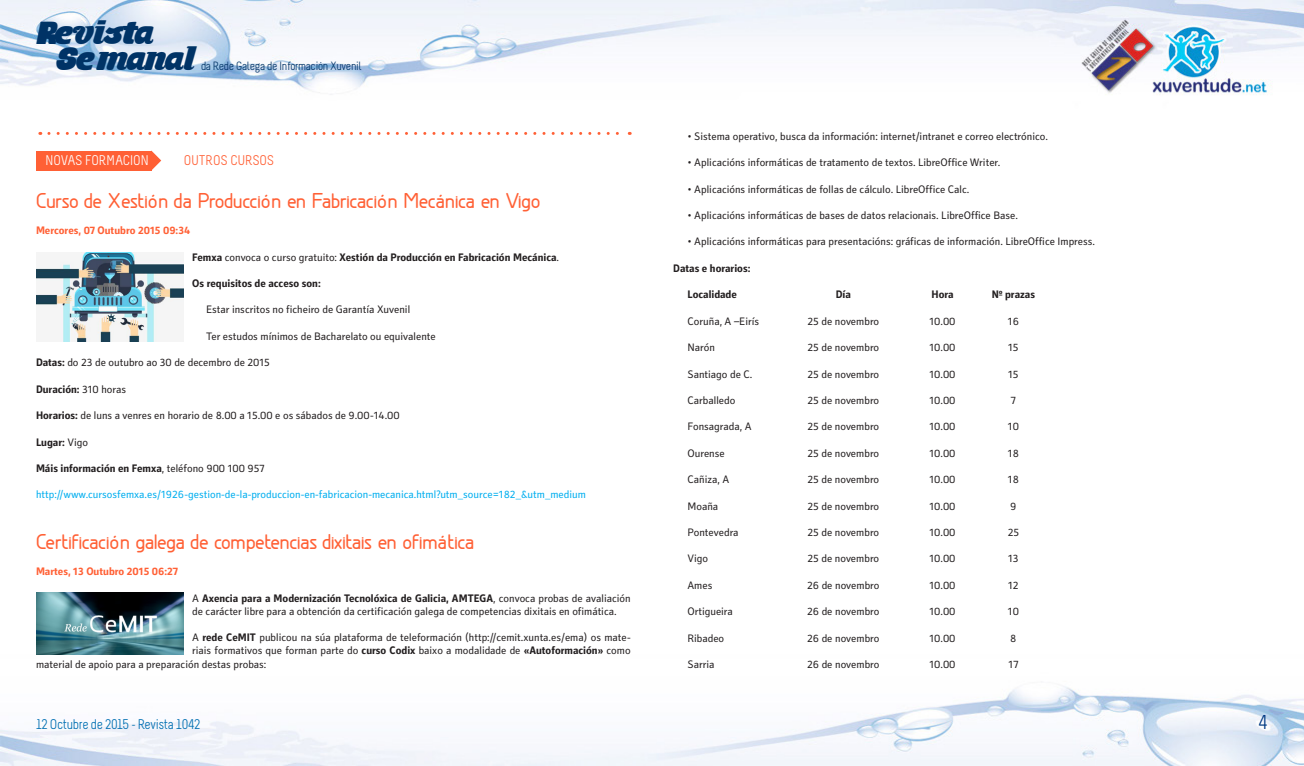
<style>
.page{position:relative;width:1304px;height:766px;background:#fff}
.page>*{position:absolute;margin:0;border:0;box-sizing:border-box;transform-origin:0 0}
.t1{font:33px/26px "Musa Ornata";letter-spacing:-.01em;color:#036}
.t2{font:700 20px "Greyscale Basic";letter-spacing:-.025em;color:#ff6035}
.t3{font:20px "Melbourne";color:#003882}
.t4{font:14px "Melbourne";letter-spacing:-.025em;color:#006fb2}
.t5{font:14px "Melbourne";color:#fff}
.t6{font:14px "Melbourne";color:#ff6035}
.t7{font:12px "Melbourne";letter-spacing:-.025em;color:#036}
.t8{font:11px/13.2px "Secca Std Demo";color:#231f20}
.t9{font:700 11px "Secca Std Demo";color:#231f20}
.t10{font:11px "Secca Std Demo";color:#00aeef}
.t11{font:700 11px "Secca Std Demo";color:#ff6035}
.s1{font-weight:400}
.s2{font-weight:700}
</style>
<div class="page">
<img style="left:0;top:0;width:1304px;height:765px">
<svg style="left:49px;top:132px;width:581px;height:3px"></svg>
<div style="left:36px;top:150px;width:115px;height:20px;background:#ff6035"></div>
<svg style="left:142px;top:150px;width:19px;height:20px"></svg>
<img style="left:36px;top:592px;width:148px;height:62px">
<img style="left:36px;top:252px;width:148px;height:90px">
<h1 class="t1" style="left:55px;top:19px;width:142px;text-indent:-19px">Revista<br>Semanal</h1>
<p class="t7" style="left:201px;top:59px;width:162px">da Rede Galega de Información Xuvenil</p>
<p class="t5" style="left:46px;top:153px;width:55px">NOVAS Forma</p>
<p class="t5" style="left:123px;top:153px;width:25px">ciOn</p>
<p class="t6" style="left:184px;top:153px;width:90px">OUTROS CURSOS</p>
<h2 class="t2" style="left:36px;top:188px;width:506px">Curso de Xestión da Producción en Fabricación Mecánica en Vigo</h2>
<p class="t11" style="left:36px;top:224px;width:156px">Mercores, 07 Outubro 2015 09:34</p>
<p class="t9" style="left:192px;top:250px;width:368px">Femxa <span class="s1">convoca o curso gratuito:</span> Xestión da Producción en Fabricación Mecánica<span class="s1">.</span></p>
<p class="t9" style="left:192px;top:277px;width:130px">Os requisitos de acceso son:</p>
<p class="t8" style="left:206px;top:303px;width:206px">Estar inscritos no ficheiro de Garantía Xuvenil</p>
<p class="t8" style="left:206px;top:330px;width:231px">Ter estudos mínimos de Bacharelato ou equivalente</p>
<p class="t8" style="left:36px;top:356px;width:235px"><span class="s2">Datas:</span> do 23 de outubro ao 30 de decembro de 2015</p>
<p class="t9" style="left:36px;top:382px;width:92px">Duración: <span class="s1">310 horas</span></p>
<p class="t8" style="left:36px;top:409px;width:365px"><span class="s2">Horarios:</span> de luns a venres en horario de 8.00 a 15.00 e os sábados de 9.00-14.00</p>
<p class="t9" style="left:36px;top:435px;width:54px">Lugar: <span class="s1">Vigo</span></p>
<p class="t9" style="left:36px;top:462px;width:230px">Máis información en Femxa<span class="s1">, teléfono 900 100 957</span></p>
<p class="t10" style="left:36px;top:488px;width:551px">http://www.cursosfemxa.es/1926-gestion-de-la-produccion-en-fabricacion-mecanica.html?utm_source=182_&amp;utm_medium</p>
<h2 class="t2" style="left:36px;top:529px;width:440px">Certificación galega de competencias dixitais en ofimática</h2>
<p class="t11" style="left:36px;top:565px;width:144px">Martes, 13 Outubro 2015 06:27</p>
<p class="t8" style="left:192px;top:591px;width:440px">A <span class="s2">Axencia para a Modernización Tecnolóxica de Galicia, AMTEGA</span>, convoca probas de avaliación de carácter libre para a obtención da certificación galega de competencias dixitais en ofimática.</p>
<p class="t8" style="left:192px;top:631px;width:440px">A <span class="s2">rede CeMIT</span> publicou na súa plataforma de teleformación (http://cemit.xunta.es/ema) os mate-</p>
<p class="t8" style="left:192px;top:644px;width:440px">riais formativos que forman parte do <span class="s2">curso Codix</span> baixo a modalidade de <span class="s2">«Autoformación»</span> como</p>
<p class="t8" style="left:36px;top:657px;width:232px">material de apoio para a preparación destas probas:</p>
<p class="t8" style="left:687px;top:130px;width:362px">• Sistema operativo, busca da información: internet/intranet e correo electrónico.</p>
<p class="t8" style="left:687px;top:156px;width:315px">• Aplicacións informáticas de tratamento de textos. LibreOffice Writer.</p>
<p class="t8" style="left:687px;top:183px;width:283px">• Aplicacións informáticas de follas de cálculo. LibreOffice Calc.</p>
<p class="t8" style="left:687px;top:209px;width:332px">• Aplicacións informáticas de bases de datos relacionais. LibreOffice Base.</p>
<p class="t8" style="left:687px;top:235px;width:409px">• Aplicacións informáticas para presentacións: gráficas de información. LibreOffice Impress.</p>
<p class="t9" style="left:673px;top:262px;width:79px">Datas e horarios:</p>
<p class="t9" style="left:687px;top:288px;width:51px">Localidade</p>
<p class="t9" style="left:836px;top:288px;width:17px">Día</p>
<p class="t9" style="left:931px;top:288px;width:24px">Hora</p>
<p class="t9" style="left:992px;top:288px;width:45px">Nº prazas</p>
<p class="t8" style="left:687px;top:315px;width:73px">Coruña, A –Eirís</p>
<p class="t8" style="left:807px;top:315px;width:73px">25 de novembro</p>
<p class="t8" style="left:930px;top:315px;width:28px">10.00</p>
<p class="t8" style="left:1008px;top:315px;width:13px">16</p>
<p class="t8" style="left:687px;top:341px;width:29px">Narón</p>
<p class="t8" style="left:807px;top:341px;width:73px">25 de novembro</p>
<p class="t8" style="left:930px;top:341px;width:28px">10.00</p>
<p class="t8" style="left:1008px;top:341px;width:12px">15</p>
<p class="t8" style="left:687px;top:367px;width:66px">Santiago de C.</p>
<p class="t8" style="left:807px;top:367px;width:73px">25 de novembro</p>
<p class="t8" style="left:930px;top:367px;width:28px">10.00</p>
<p class="t8" style="left:1008px;top:367px;width:12px">15</p>
<p class="t8" style="left:687px;top:394px;width:49px">Carballedo</p>
<p class="t8" style="left:807px;top:394px;width:73px">25 de novembro</p>
<p class="t8" style="left:930px;top:394px;width:28px">10.00</p>
<p class="t8" style="left:1011px;top:394px;width:7px">7</p>
<p class="t8" style="left:687px;top:420px;width:66px">Fonsagrada, A</p>
<p class="t8" style="left:807px;top:420px;width:73px">25 de novembro</p>
<p class="t8" style="left:930px;top:420px;width:28px">10.00</p>
<p class="t8" style="left:1008px;top:420px;width:13px">10</p>
<p class="t8" style="left:687px;top:447px;width:39px">Ourense</p>
<p class="t8" style="left:807px;top:447px;width:73px">25 de novembro</p>
<p class="t8" style="left:930px;top:447px;width:28px">10.00</p>
<p class="t8" style="left:1008px;top:447px;width:13px">18</p>
<p class="t8" style="left:687px;top:473px;width:43px">Cañiza, A</p>
<p class="t8" style="left:807px;top:473px;width:73px">25 de novembro</p>
<p class="t8" style="left:930px;top:473px;width:28px">10.00</p>
<p class="t8" style="left:1008px;top:473px;width:13px">18</p>
<p class="t8" style="left:687px;top:499px;width:32px">Moaña</p>
<p class="t8" style="left:807px;top:499px;width:73px">25 de novembro</p>
<p class="t8" style="left:930px;top:499px;width:28px">10.00</p>
<p class="t8" style="left:1010px;top:499px;width:8px">9</p>
<p class="t8" style="left:687px;top:526px;width:53px">Pontevedra</p>
<p class="t8" style="left:807px;top:526px;width:73px">25 de novembro</p>
<p class="t8" style="left:930px;top:526px;width:28px">10.00</p>
<p class="t8" style="left:1008px;top:526px;width:13px">25</p>
<p class="t8" style="left:687px;top:552px;width:22px">Vigo</p>
<p class="t8" style="left:807px;top:552px;width:73px">25 de novembro</p>
<p class="t8" style="left:930px;top:552px;width:28px">10.00</p>
<p class="t8" style="left:1008px;top:552px;width:12px">13</p>
<p class="t8" style="left:687px;top:579px;width:27px">Ames</p>
<p class="t8" style="left:807px;top:579px;width:74px">26 de novembro</p>
<p class="t8" style="left:930px;top:579px;width:28px">10.00</p>
<p class="t8" style="left:1008px;top:579px;width:12px">12</p>
<p class="t8" style="left:687px;top:605px;width:47px">Ortigueira</p>
<p class="t8" style="left:807px;top:605px;width:74px">26 de novembro</p>
<p class="t8" style="left:930px;top:605px;width:28px">10.00</p>
<p class="t8" style="left:1008px;top:605px;width:13px">10</p>
<p class="t8" style="left:687px;top:631px;width:38px">Ribadeo</p>
<p class="t8" style="left:807px;top:631px;width:74px">26 de novembro</p>
<p class="t8" style="left:930px;top:631px;width:28px">10.00</p>
<p class="t8" style="left:1010px;top:631px;width:8px">8</p>
<p class="t8" style="left:687px;top:658px;width:28px">Sarria</p>
<p class="t8" style="left:807px;top:658px;width:74px">26 de novembro</p>
<p class="t8" style="left:930px;top:658px;width:28px">10.00</p>
<p class="t8" style="left:1009px;top:658px;width:11px">17</p>
<p class="t4" style="left:36px;top:717px;width:166px">12 Octubre de 2015 - Revista 1042</p>
<h2 class="t3" style="left:1258px;top:711px;width:11px">4</h2>
</div>
